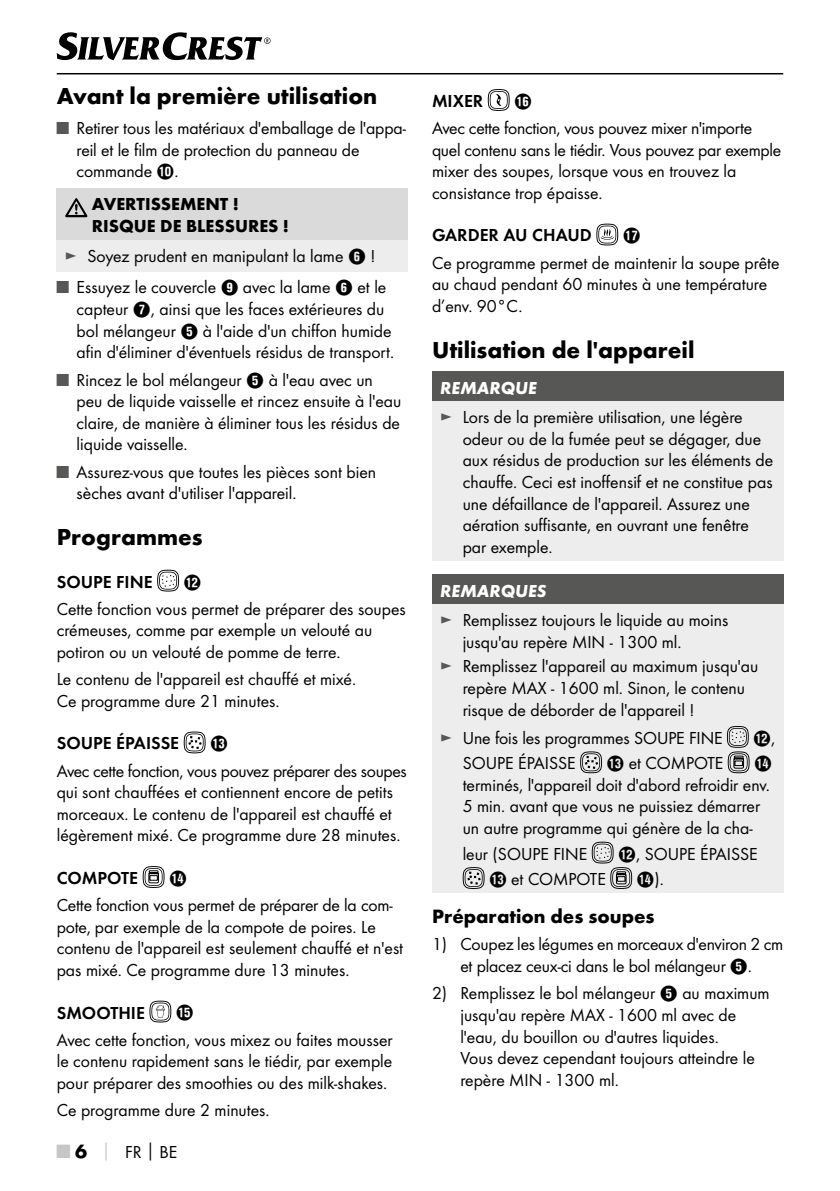
<style>
.page{position:relative;width:840px;height:1191px;background:#fff}
.page>*{position:absolute;margin:0;border:0;box-sizing:border-box;transform-origin:0 0}
.t1{font:700 24px "Futura";color:#000}
.t2{font:700 20px "Futura";color:#000}
.t3{font:18px/21.6px "Futura Boo";color:#000}
.t4{font:18px "Futura Dem";color:#000}
.t5{font:700 18px/21.6px "Futura";color:#000}
.t6{font:italic 700 18px "Futura";color:#fff}
.t7{font:18px "Hako PI Nummern";color:#000}
.s1{color:#575756}
.s2{font-family:"Hako PI Nummern"}
.s3{font-family:"Futura";font-weight:700;font-size:20px;color:#c6c6c6}
.s4{font-family:"Futura";font-weight:700;font-size:20px}
.s5{font-family:"Futura";font-weight:700;color:#c6c6c6}
.s6{font-family:"Futura";font-weight:700}
.s7{font-family:"Futura Boo"}
</style>
<div class="page">
<hr style="left:57px;top:73px;width:725px;height:1px;background:#000">
<svg style="left:57px;top:32px;width:213px;height:28px"></svg>
<div style="left:57px;top:188px;width:351px;height:52px;background:#dadada"></div>
<div style="left:57px;top:240px;width:351px;height:31px;background:#ededed"></div>
<svg style="left:65px;top:198px;width:22px;height:19px"></svg>
<svg style="left:157px;top:569px;width:22px;height:22px"></svg>
<svg style="left:184px;top:731px;width:21px;height:22px"></svg>
<svg style="left:143px;top:866px;width:21px;height:22px"></svg>
<svg style="left:149px;top:1000px;width:22px;height:22px"></svg>
<svg style="left:487px;top:89px;width:22px;height:22px"></svg>
<svg style="left:596px;top:224px;width:22px;height:21px"></svg>
<div style="left:432px;top:371px;width:351px;height:31px;background:#575756"></div>
<div style="left:432px;top:402px;width:351px;height:159px;background:#ededed"></div>
<div style="left:432px;top:574px;width:351px;height:31px;background:#575756"></div>
<div style="left:432px;top:605px;width:351px;height:288px;background:#ededed"></div>
<svg style="left:580px;top:751px;width:21px;height:22px"></svg>
<svg style="left:726px;top:726px;width:23px;height:47px"></svg>
<svg style="left:462px;top:867px;width:22px;height:22px"></svg>
<svg style="left:591px;top:841px;width:40px;height:48px"></svg>
<h1 class="t1" style="left:57px;top:81px;width:322px">Avant la première utilisation</h1>
<p class="t3" style="left:77px;top:117px;width:331px;text-indent:-20px"><span class="s1">■</span> Retirer tous les matériaux d'emballage de l'appa&shy;reil et le film de protection du panneau de commande <span class="s2">0</span>.</p>
<p class="t5" style="left:92px;top:193px;width:198px">AVERTISSEMENT !<br>RISQUE DE BLESSURES !</p>
<p class="t3" style="left:65px;top:245px;width:312px"><span class="s1">►</span> Soyez prudent en manipulant la lame <span class="s2">6</span> !</p>
<p class="t3" style="left:77px;top:276px;width:316px;text-indent:-20px"><span class="s1">■</span> Essuyez le couvercle <span class="s2">9</span> avec la lame <span class="s2">6</span> et le capteur <span class="s2">7</span>, ainsi que les faces extérieures du bol mélangeur <span class="s2">5</span> à l'aide d'un chiffon humide afin d'éliminer d'éventuels résidus de transport.</p>
<p class="t3" style="left:77px;top:368px;width:326px;text-indent:-20px"><span class="s1">■</span> Rincez le bol mélangeur <span class="s2">5</span> à l'eau avec un peu de liquide vaisselle et rincez ensuite à l'eau claire, de manière à éliminer tous les résidus de liquide vaisselle.</p>
<p class="t3" style="left:77px;top:461px;width:301px;text-indent:-20px"><span class="s1">■</span> Assurez-vous que toutes les pièces sont bien sèches avant d'utiliser l'appareil.</p>
<h1 class="t1" style="left:57px;top:522px;width:147px">Programmes</h1>
<p class="t4" style="left:57px;top:570px;width:97px">SOUPE FINE</p>
<p class="t7" style="left:183px;top:573px;width:19px">W</p>
<p class="t3" style="left:57px;top:598px;width:350px">Cette fonction vous permet de préparer des soupes crémeuses, comme par exemple un velouté au potiron ou un velouté de pomme de terre.</p>
<p class="t3" style="left:57px;top:668px;width:298px">Le contenu de l'appareil est chauffé et mixé.<br>Ce programme dure 21 minutes.</p>
<p class="t4" style="left:57px;top:732px;width:124px">SOUPE ÉPAISSE</p>
<p class="t7" style="left:210px;top:735px;width:19px">E</p>
<p class="t3" style="left:57px;top:759px;width:351px">Avec cette fonction, vous pouvez préparer des soupes qui sont chauffées et contiennent encore de petits morceaux. Le contenu de l'appareil est chauffé et légèrement mixé. Ce programme dure 28 minutes.</p>
<p class="t4" style="left:57px;top:867px;width:83px">COMPOTE</p>
<p class="t7" style="left:169px;top:870px;width:19px">R</p>
<p class="t3" style="left:57px;top:894px;width:348px">Cette fonction vous permet de préparer de la com&shy;pote, par exemple de la compote de poires. Le contenu de l'appareil est seulement chauffé et n'est pas mixé. Ce programme dure 13 minutes.</p>
<p class="t4" style="left:57px;top:1001px;width:90px">SMOOTHIE</p>
<p class="t7" style="left:176px;top:1004px;width:19px">T</p>
<p class="t3" style="left:57px;top:1028px;width:337px;text-align:justify">Avec cette fonction, vous mixez ou faites mousser le contenu rapidement sans le tiédir, par exemple pour préparer des smoothies ou des milk-shakes.</p>
<p class="t3" style="left:57px;top:1099px;width:212px">Ce programme dure 2 minutes.</p>
<p class="t3" style="left:57px;top:1141px;width:122px"><span class="s3">■</span> <span class="s4">6</span> <span class="s5">│</span> FR<span class="s6">│</span>BE</p>
<p class="t4" style="left:432px;top:90px;width:53px">MIXER</p>
<p class="t7" style="left:514px;top:93px;width:19px">Z</p>
<p class="t3" style="left:432px;top:117px;width:350px">Avec cette fonction, vous pouvez mixer n'importe quel contenu sans le tiédir. Vous pouvez par exemple mixer des soupes, lorsque vous en trouvez la consistance trop épaisse.</p>
<p class="t4" style="left:432px;top:225px;width:161px">GARDER AU CHAUD</p>
<p class="t7" style="left:622px;top:227px;width:19px">U</p>
<p class="t3" style="left:432px;top:252px;width:349px">Ce programme permet de maintenir la soupe prête au chaud pendant 60 minutes à une température d’env. 90°C.</p>
<h1 class="t1" style="left:432px;top:335px;width:264px">Utilisation de l'appareil</h1>
<p class="t6" style="left:440px;top:376px;width:98px">REMARQUE</p>
<p class="t3" style="left:462px;top:406px;width:312px;text-indent:-23px"><span class="s1">►</span> Lors de la première utilisation, une légère odeur ou de la fumée peut se dégager, due aux résidus de production sur les éléments de chauffe. Ceci est inoffensif et ne constitue pas une défaillance de l'appareil. Assurez une aération suffisante, en ouvrant une fenêtre par exemple.</p>
<p class="t6" style="left:440px;top:579px;width:108px">REMARQUES</p>
<p class="t3" style="left:462px;top:609px;width:267px;text-indent:-23px"><span class="s1">►</span> Remplissez toujours le liquide au moins jusqu'au repère MIN - 1300 ml.</p>
<p class="t3" style="left:462px;top:655px;width:297px;text-indent:-23px"><span class="s1">►</span> Remplissez l'appareil au maximum jusqu'au repère MAX - 1600 ml. Sinon, le contenu risque de déborder de l'appareil !</p>
<p class="t3" style="left:440px;top:727px;width:284px"><span class="s1">►</span> Une fois les programmes SOUPE FINE</p>
<p class="t7" style="left:752px;top:730px;width:24px">W<span class="s7">,</span></p>
<p class="t3" style="left:462px;top:752px;width:114px">SOUPE ÉPAISSE</p>
<p class="t3" style="left:606px;top:752px;width:118px"><span class="s2">E</span> et COMPOTE</p>
<p class="t7" style="left:753px;top:755px;width:19px">R</p>
<p class="t3" style="left:462px;top:774px;width:306px">terminés, l'appareil doit d'abord refroidir env.<br>5 min. avant que vous ne puissiez démarrer un autre programme qui génère de la cha-</p>
<p class="t3" style="left:462px;top:842px;width:126px">leur (SOUPE FINE</p>
<p class="t3" style="left:617px;top:842px;width:141px"><span class="s2">W</span>, SOUPE ÉPAISSE</p>
<p class="t3" style="left:489px;top:868px;width:118px"><span class="s2">E</span> et COMPOTE</p>
<p class="t3" style="left:636px;top:868px;width:27px"><span class="s2">R</span>).</p>
<p class="t2" style="left:432px;top:904px;width:224px">Préparation des soupes</p>
<p class="t3" style="left:432px;top:933px;width:352px;text-align:center">1) Coupez les légumes en morceaux d'environ 2 cm et placez ceux-ci dans le bol mélangeur <span class="s2">5</span>.</p>
<p class="t3" style="left:460px;top:982px;width:311px;text-indent:-28px">2) Remplissez le bol mélangeur <span class="s2">5</span> au maximum jusqu'au repère MAX - 1600 ml avec de l'eau, du bouillon ou d'autres liquides.<br>Vous devez cependant toujours atteindre le repère MIN - 1300 ml.</p>
</div>
